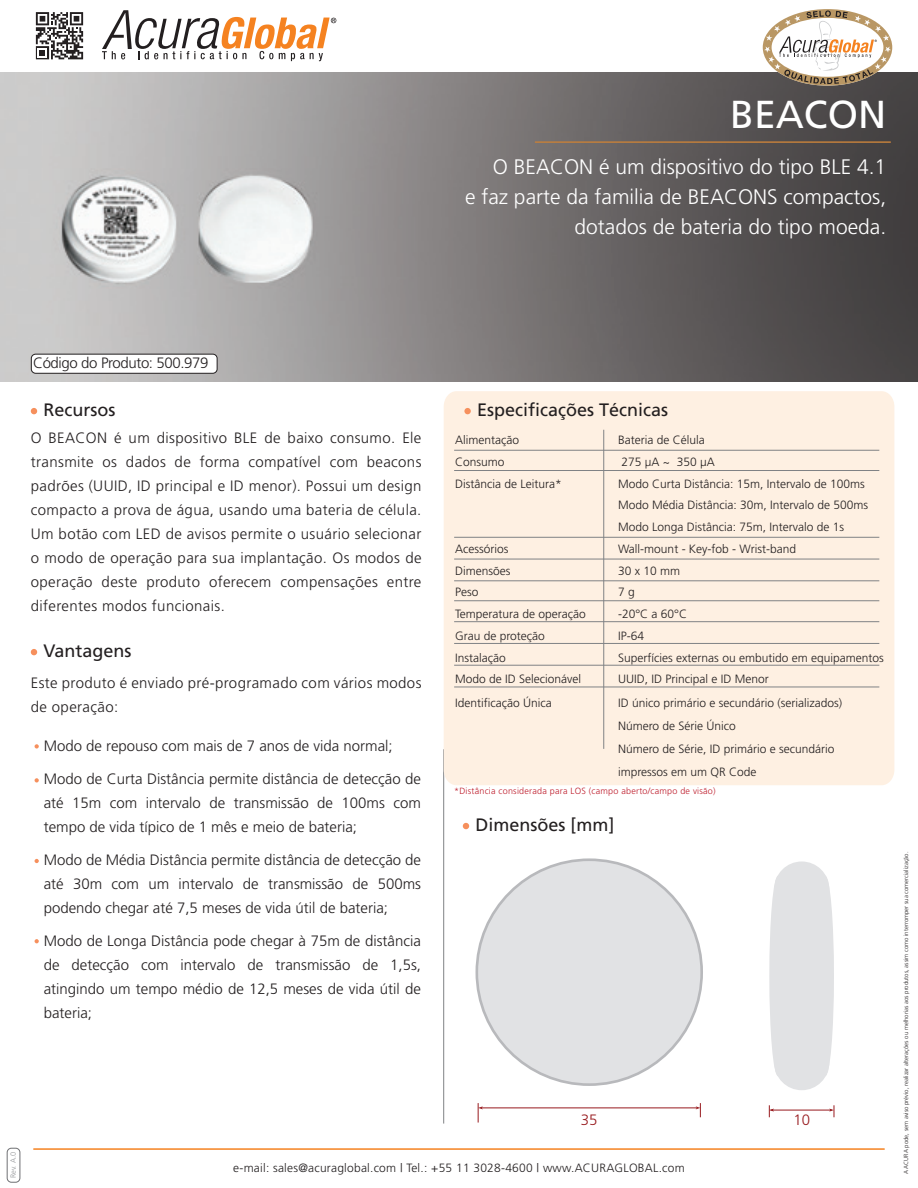
<style>
.page{position:relative;width:918px;height:1188px;background:#fff}
.page>*{position:absolute;margin:0;border:0;box-sizing:border-box;transform-origin:0 0}
.t1{font:39px "Frutiger";color:#fff}
.t2{font:300 21px/30px "Frutiger";color:#fff;text-align:right}
.t3{font:18px "Frutiger";color:#231f20}
.t4{font:300 15px/24px "Frutiger";color:#231f20;text-align:justify}
.t5{font:300 15px/24px "Frutiger";letter-spacing:.025em;color:#231f20}
.t6{font:300 15px "Frutiger";letter-spacing:-.025em;color:#231f20}
.t7{font:300 15px "Frutiger";color:#981a1e}
.t8{font:300 12px/23.2px "Frutiger";color:#231f20}
.t9{font:300 12px "Frutiger";letter-spacing:.02em;color:#231f20}
.t10{font:300 9px "Frutiger";letter-spacing:.025em;color:#be1d2c}
.t11{font:300 7.5px "Frutiger";color:#939598}
.t12{font:300 6px "Frutiger";color:#231f20}
</style>
<div class="page">
<img style="left:0;top:72px;width:918px;height:309px">
<svg style="left:535px;top:141px;width:356px;height:2px"></svg>
<hr style="left:34px;top:1148px;width:850px;height:2px;background:#f58220">
<div style="left:7px;top:1148px;width:13px;height:34px;border:1px solid #6f7073;border-radius:4px"></div>
<hr style="left:443px;top:749px;width:1px;height:375px;background:#808285">
<svg style="left:35px;top:12px;width:49px;height:48px"></svg>
<svg style="left:36px;top:12px;width:47px;height:47px"></svg>
<svg style="left:102px;top:10px;width:234px;height:51px"></svg>
<svg style="left:763px;top:9px;width:129px;height:77px"></svg>
<div style="left:444px;top:391px;width:450px;height:394px;background:#fef0e2"></div>
<hr style="left:454px;top:470px;width:425px;height:1px;background:#808285">
<hr style="left:454px;top:450px;width:425px;height:1px;background:#808285">
<hr style="left:454px;top:537px;width:425px;height:1px;background:#808285">
<hr style="left:454px;top:581px;width:425px;height:1px;background:#808285">
<hr style="left:454px;top:600px;width:425px;height:1px;background:#808285">
<hr style="left:454px;top:559px;width:425px;height:1px;background:#808285">
<hr style="left:454px;top:621px;width:425px;height:1px;background:#808285">
<hr style="left:454px;top:643px;width:425px;height:1px;background:#808285">
<hr style="left:454px;top:687px;width:425px;height:1px;background:#808285">
<hr style="left:454px;top:665px;width:425px;height:1px;background:#808285">
<hr style="left:603px;top:430px;width:1px;height:319px;background:#808285">
<svg style="left:31px;top:408px;width:6px;height:6px"></svg>
<svg style="left:31px;top:649px;width:6px;height:6px"></svg>
<svg style="left:463px;top:823px;width:6px;height:6px"></svg>
<div style="left:31px;top:354px;width:186px;height:19px;background:#fff;border-radius:4px"></div>
<div style="left:31px;top:354px;width:187px;height:20px;border:1px solid #231f20;border-radius:4px"></div>
<svg style="left:35px;top:744px;width:4px;height:5px"></svg>
<svg style="left:35px;top:778px;width:4px;height:5px"></svg>
<svg style="left:35px;top:859px;width:4px;height:4px"></svg>
<svg style="left:35px;top:939px;width:4px;height:4px"></svg>
<div style="left:464px;top:408px;width:7px;height:6px;background:#f6905d;border-radius:50%"></div>
<svg style="left:476px;top:858px;width:227px;height:228px;background:#bfc0c2"></svg>
<div style="left:478px;top:861px;width:222px;height:222px;background:#e1e2e4;border-radius:50%"></div>
<hr style="left:482px;top:1108px;width:215px;height:1px;background:#981a1e">
<svg style="left:478px;top:1103px;width:5px;height:20px"></svg>
<svg style="left:696px;top:1103px;width:5px;height:14px"></svg>
<div style="left:817px;top:876px;width:17px;height:200px;background:#e1e2e4;border-radius:50%"></div>
<div style="left:769px;top:876px;width:18px;height:200px;background:#e1e2e4;border-radius:50%"></div>
<div style="left:774px;top:861px;width:55px;height:229px;background:#e1e2e4;border-radius:28px"></div>
<hr style="left:771px;top:1110px;width:61px;height:1px;background:#981a1e">
<svg style="left:769px;top:1105px;width:5px;height:12px"></svg>
<svg style="left:829px;top:1105px;width:6px;height:12px"></svg>
<h1 class="t1" style="left:730px;top:92px;width:158px">BEACON</h1>
<h2 class="t2" style="left:465px;top:152px;width:423px">O BEACON é um dispositivo do tipo BLE 4.1<br>e faz parte da familia de BEACONS compactos, dotados de bateria do tipo moeda.</h2>
<p class="t6" style="left:33px;top:354px;width:177px">Código do Produto: 500.979</p>
<p class="t3" style="left:44px;top:399px;width:74px">Recursos</p>
<p class="t4" style="left:31px;top:426px;width:392px">O BEACON é um dispositivo BLE de baixo consumo. Ele transmite os dados de forma compatível com beacons padrões (UUID, ID principal e ID menor). Possui um design compacto a prova de água, usando uma bateria de célula.<br>Um botão com LED de avisos permite o usuário selecionar o modo de operação para sua implantação. Os modos de operação deste produto oferecem compensações entre diferentes modos funcionais.</p>
<p class="t3" style="left:44px;top:640px;width:90px">Vantagens</p>
<p class="t5" style="left:31px;top:670px;width:392px">Este produto é enviado pré-programado com vários modos de operação:</p>
<p class="t4" style="left:44px;top:734px;width:351px">Modo de repouso com mais de 7 anos de vida normal;</p>
<p class="t4" style="left:44px;top:767px;width:379px">Modo de Curta Distância permite distância de detecção de até 15m com intervalo de transmissão de 100ms com tempo de vida típico de 1 mês e meio de bateria;</p>
<p class="t4" style="left:44px;top:848px;width:379px">Modo de Média Distância permite distância de detecção de até 30m com um intervalo de transmissão de 500ms podendo chegar até 7,5 meses de vida útil de bateria;</p>
<p class="t4" style="left:44px;top:929px;width:379px">Modo de Longa Distância pode chegar à 75m de distância de detecção com intervalo de transmissão de 1,5s, atingindo um tempo médio de 12,5 meses de vida útil de bateria;</p>
<p class="t3" style="left:477px;top:399px;width:193px">Especificações Técnicas</p>
<p class="t8" style="left:455px;top:428px;width:65px">Alimentação</p>
<p class="t8" style="left:618px;top:428px;width:88px">Bateria de Célula</p>
<p class="t8" style="left:455px;top:450px;width:51px">Consumo</p>
<p class="t8" style="left:621px;top:450px;width:95px">275 µA ~ 350 µA</p>
<p class="t8" style="left:455px;top:472px;width:108px">Distância de Leitura*</p>
<p class="t8" style="left:618px;top:473px;width:252px;line-height:21.8px">Modo Curta Distância: 15m, Intervalo de 100ms<br>Modo Média Distância: 30m, Intervalo de 500ms<br>Modo Longa Distância: 75m, Intervalo de 1s</p>
<p class="t8" style="left:455px;top:537px;width:55px">Acessórios</p>
<p class="t8" style="left:618px;top:537px;width:179px">Wall-mount - Key-fob - Wrist-band</p>
<p class="t8" style="left:455px;top:559px;width:57px">Dimensões</p>
<p class="t8" style="left:618px;top:559px;width:64px">30 x 10 mm</p>
<p class="t8" style="left:455px;top:581px;width:25px">Peso</p>
<p class="t8" style="left:618px;top:581px;width:18px">7 g</p>
<p class="t8" style="left:455px;top:602px;width:132px">Temperatura de operação</p>
<p class="t8" style="left:618px;top:602px;width:70px">-20°C a 60°C</p>
<p class="t8" style="left:455px;top:624px;width:91px">Grau de proteção</p>
<p class="t8" style="left:618px;top:624px;width:28px">IP-64</p>
<p class="t8" style="left:455px;top:646px;width:52px">Instalação</p>
<p class="t8" style="left:618px;top:646px;width:267px">Superfícies externas ou embutido em equipamentos</p>
<p class="t8" style="left:455px;top:668px;width:128px">Modo de ID Selecionável</p>
<p class="t8" style="left:618px;top:668px;width:152px">UUID, ID Principal e ID Menor</p>
<p class="t8" style="left:455px;top:691px;width:98px">Identificação Única</p>
<p class="t8" style="left:618px;top:691px;width:226px">ID único primário e secundário (serializados)<br>Número de Série Único<br>Número de Série, ID primário e secundário impressos em um QR Code</p>
<p class="t10" style="left:454px;top:786px;width:263px">*Distância considerada para LOS (campo aberto/campo de visão)</p>
<p class="t3" style="left:476px;top:814px;width:141px">Dimensões [mm]</p>
<p class="t7" style="left:581px;top:1112px;width:18px">35</p>
<p class="t7" style="left:793px;top:1112px;width:18px">10</p>
<p class="t11" style="left:9px;top:1178px;width:28px;rotate:-90deg">Rev. A.0</p>
<p class="t9" style="left:233px;top:1161px;width:453px">e-mail: sales@acuraglobal.com | Tel.: +55 11 3028-4600 | www.ACURAGLOBAL.com</p>
<p class="t12" style="left:903px;top:1174px;width:324px;rotate:-90deg">A ACURA pode, sem aviso prévio, realizar alterações ou melhorias aos produtos, assim como interromper sua comercialização.</p>
</div>
